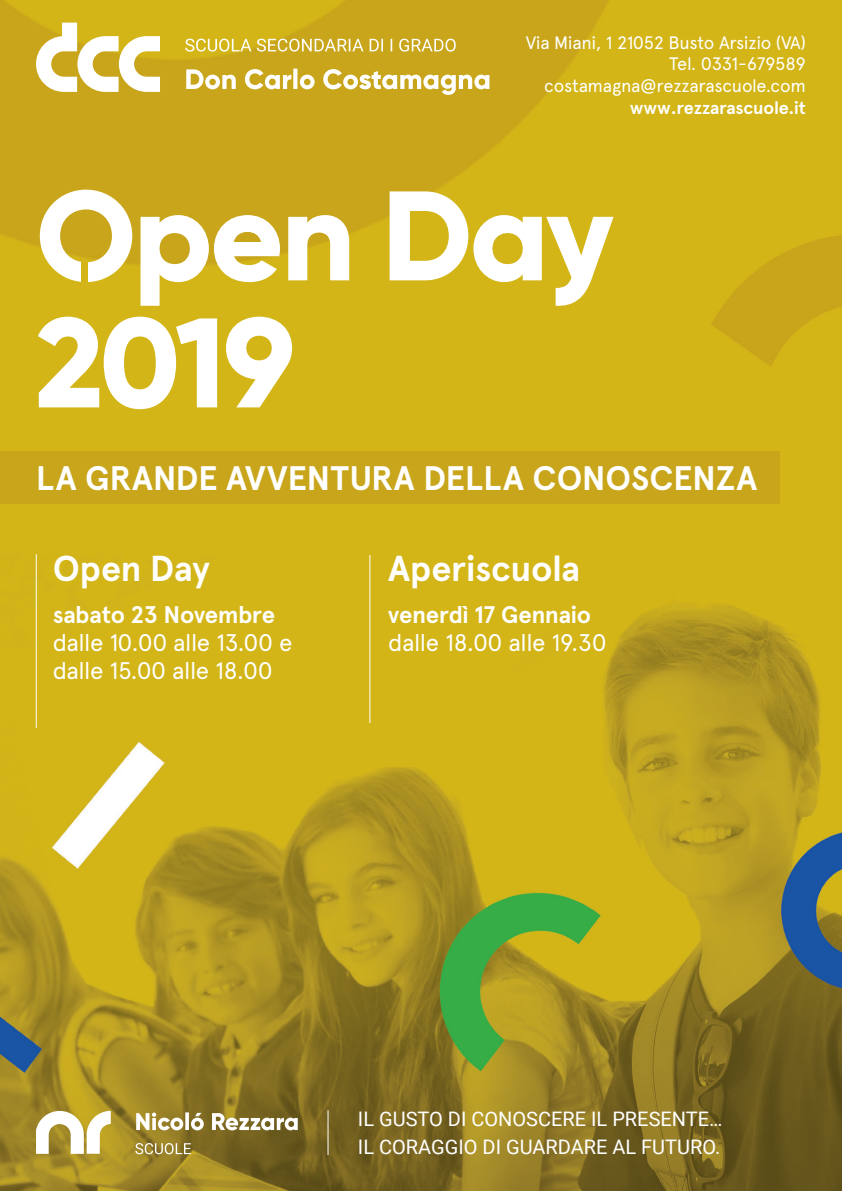
<style>
.page{position:relative;width:842px;height:1191px;background:#fff}
.page>*{position:absolute;margin:0;border:0;box-sizing:border-box;transform-origin:0 0}
.t1{font:800 127px/127px "Gilroy";letter-spacing:-.02em;color:#fff}
.t2{font:700 36px "Apercu";letter-spacing:-.015em;color:#fff}
.t3{font:700 34px "Apercu";letter-spacing:-.005em;color:#fff}
.t4{font:24px/28px "Apercu";letter-spacing:-.02em;color:#fff}
.t5{font:700 24px "Apercu";letter-spacing:-.015em;color:#fff}
.t6{font:20px/28px "Roboto";color:#fff}
.t7{font:18px/21.6px "Apercu";letter-spacing:-.02em;color:#fff;text-align:right}
.t8{font:700 18px "Apercu";letter-spacing:-.01em;color:#fff}
</style>
<div class="page">
<img style="left:0;top:0;width:842px;height:1191px">
<svg style="left:36px;top:23px;width:124px;height:69px"></svg>
<svg style="left:257px;top:39px;width:199px;height:13px"></svg>
<svg style="left:186px;top:69px;width:303px;height:26px"></svg>
<img style="left:81px;top:262px;width:7px;height:48px">
<div style="left:0;top:452px;width:780px;height:51px;background:#c8a51a"></div>
<svg style="left:136px;top:1112px;width:162px;height:18px"></svg>
<svg style="left:36px;top:1110px;width:75px;height:43px"></svg>
<svg style="left:135px;top:1143px;width:56px;height:11px"></svg>
<hr style="left:327px;top:1110px;width:1px;height:45px;background:#fff">
<hr style="left:369px;top:555px;width:1px;height:168px;background:#fff">
<hr style="left:36px;top:554px;width:1px;height:174px;background:#fff">
<p class="t7" style="left:526px;top:32px;width:282px">Via Miani, 1 21052 Busto Arsizio (VA)<br>Tel. 0331-679589 costamagna@rezzarascuole.com</p>
<p class="t8" style="left:630px;top:96px;width:177px">www.rezzarascuole.it</p>
<h1 class="t1" style="left:36px;top:172px;width:579px">Open Day<br>2019</h1>
<h3 class="t3" style="left:36px;top:457px;width:723px">LA GRANDE AVVENTURA DELLA CONOSCENZA</h3>
<h2 class="t2" style="left:53px;top:546px;width:158px">Open Day</h2>
<h3 class="t5" style="left:53px;top:599px;width:224px">sabato 23 Novembre</h3>
<h3 class="t4" style="left:53px;top:628px;width:241px">dalle 10.00 alle 13.00 e dalle 15.00 alle 18.00</h3>
<h2 class="t2" style="left:388px;top:546px;width:193px">Aperiscuola</h2>
<h3 class="t5" style="left:388px;top:599px;width:204px">venerdì 17 Gennaio</h3>
<h3 class="t4" style="left:388px;top:629px;width:220px">dalle 18.00 alle 19.30</h3>
<p class="t6" style="left:358px;top:1104px;width:366px">IL GUSTO DI CONOSCERE IL PRESENTE…<br>IL CORAGGIO DI GUARDARE AL FUTURO.</p>
</div>
